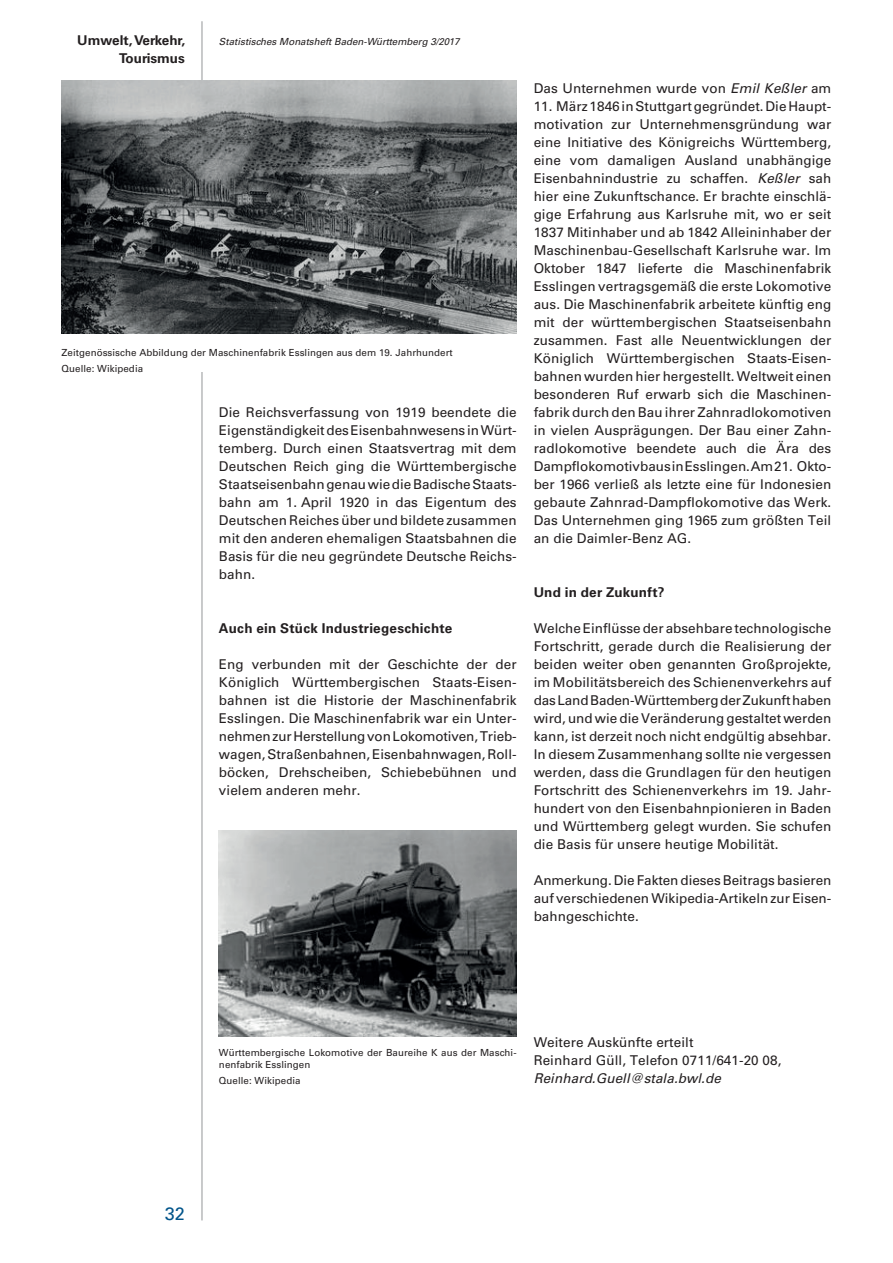
<style>
.page{position:relative;width:893px;height:1263px;background:#fff}
.page>*{position:absolute;margin:0;border:0;box-sizing:border-box;transform-origin:0 0}
.t1{font:18px "Univers";color:#01548a}
.t2{font:13.5px/18px "Univers";letter-spacing:.005em;color:#231f20;text-align:justify}
.t3{font:700 13.5px "Univers";letter-spacing:.015em;color:#231f20}
.t4{font:italic 13.5px "Univers";letter-spacing:.005em;color:#231f20}
.t5{font:9.75px/11.7px "Univers";letter-spacing:.005em;color:#231f20}
.t6{font:italic 9.75px "Univers";color:#231f20}
.s1{font-style:italic}
</style>
<div class="page">
<hr style="left:202px;top:21px;width:1px;height:1199px;background:#939598">
<img style="left:219px;top:831px;width:298px;height:206px">
<div style="left:62px;top:334px;width:455px;height:38px;background:#fff"></div>
<img style="left:62px;top:81px;width:455px;height:253px">
<p class="t3" style="left:77px;top:32px;width:110px">Umwelt, Verkehr,</p>
<p class="t6" style="left:219px;top:35px;width:242px">Statistisches Monatsheft Baden-Württemberg 3/2017</p>
<p class="t3" style="left:119px;top:50px;width:67px">Tourismus</p>
<p class="t5" style="left:62px;top:345px;width:393px;line-height:15.9px">Zeitgenössische Abbildung der Maschinenfabrik Esslingen aus dem 19. Jahrhundert<br>Quelle: Wikipedia</p>
<p class="t2" style="left:219px;top:403px;width:299px">Die Reichsverfassung von 1919 beendete die Eigenständigkeit des Eisenbahnwesens in Würt&shy;temberg. Durch einen Staatsvertrag mit dem Deutschen Reich ging die Württembergische Staatseisenbahn genau wie die Badische Staats&shy;bahn am 1. April 1920 in das Eigentum des Deutschen Reiches über und bildete zusammen mit den anderen ehemaligen Staatsbahnen die Basis für die neu gegründete Deutsche Reichs&shy;bahn.</p>
<p class="t3" style="left:219px;top:620px;width:235px">Auch ein Stück Industriegeschichte</p>
<p class="t2" style="left:219px;top:655px;width:299px">Eng verbunden mit der Geschichte der der Königlich Württembergischen Staats-Eisen&shy;bahnen ist die Historie der Maschinenfabrik Esslingen. Die Maschinenfabrik war ein Unter&shy;nehmen zur Herstellung von Lokomotiven, Trieb&shy;wagen, Straßenbahnen, Eisenbahnwagen, Roll&shy;böcken, Drehscheiben, Schiebebühnen und vielem anderen mehr.</p>
<p class="t2" style="left:534px;top:79px;width:299px">Das Unternehmen wurde von <span class="s1">Emil Keßler</span> am</p>
<p class="t2" style="left:534px;top:97px;width:299px">11. März 1846 in Stuttgart gegründet. Die Haupt&shy;motivation zur Unternehmensgründung war eine Initiative des Königreichs Württemberg, eine vom damaligen Ausland unabhängige Eisenbahnindustrie zu schaffen. <span class="s1">Keßler</span> sah hier eine Zukunftschance. Er brachte einschlä&shy;gige Erfahrung aus Karlsruhe mit, wo er seit 1837 Mitinhaber und ab 1842 Alleininhaber der Maschinenbau-Gesellschaft Karlsruhe war. Im Oktober 1847 lieferte die Maschinenfabrik Esslingen vertragsgemäß die erste Lokomotive aus. Die Maschinenfabrik arbeitete künftig eng mit der württembergischen Staatseisenbahn zusammen. Fast alle Neuentwicklungen der Königlich Württembergischen Staats-Eisen&shy;bahnen wurden hier hergestellt. Weltweit einen besonderen Ruf erwarb sich die Maschinen&shy;fabrik durch den Bau ihrer Zahnradlokomotiven in vielen Ausprägungen. Der Bau einer Zahn&shy;radlokomotive beendete auch die Ära des Dampflokomotivbaus in Esslingen. Am 21. Okto&shy;ber 1966 verließ als letzte eine für Indonesien gebaute Zahnrad-Dampflokomotive das Werk.<br>Das Unternehmen ging 1965 zum größten Teil an die Daimler-Benz AG.</p>
<p class="t3" style="left:534px;top:584px;width:133px">Und in der Zukunft?</p>
<p class="t2" style="left:534px;top:619px;width:299px">Welche Einflüsse der absehbare technologische Fortschritt, gerade durch die Realisierung der beiden weiter oben genannten Großprojekte, im Mobilitätsbereich des Schienenverkehrs auf das Land Baden-Württemberg der Zukunft haben wird, und wie die Veränderung gestaltet werden kann, ist derzeit noch nicht endgültig absehbar.<br>In diesem Zusammenhang sollte nie vergessen werden, dass die Grundlagen für den heutigen Fortschritt des Schienenverkehrs im 19. Jahr&shy;hundert von den Eisenbahnpionieren in Baden und Württemberg gelegt wurden. Sie schufen die Basis für unsere heutige Mobilität.</p>
<p class="t2" style="left:534px;top:871px;width:299px">Anmerkung. Die Fakten dieses Beitrags basieren auf verschiedenen Wikipedia-Artikeln zur Eisen&shy;bahngeschichte.</p>
<p class="t5" style="left:219px;top:1047px;width:299px">Württembergische Lokomotive der Baureihe K aus der Maschi&shy;nenfabrik Esslingen</p>
<p class="t5" style="left:219px;top:1074px;width:83px">Quelle: Wikipedia</p>
<p class="t2" style="left:534px;top:1033px;width:249px">Weitere Auskünfte erteilt<br>Reinhard Güll, Telefon 0711/641-20 08,</p>
<p class="t4" style="left:534px;top:1070px;width:189px">Reinhard.Guell@stala.bwl.de</p>
<h1 class="t1" style="left:165px;top:1203px;width:22px">32</h1>
</div>
